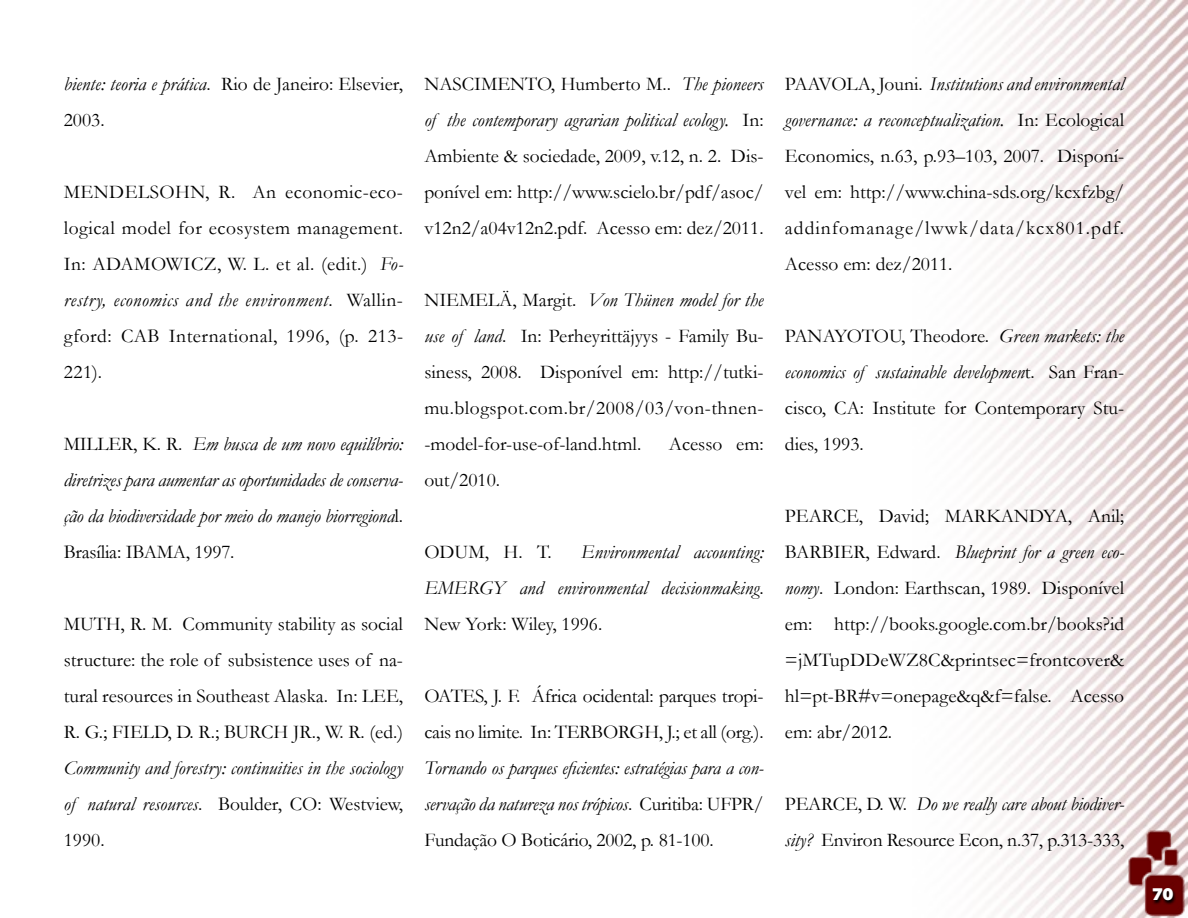
<style>
.page{position:relative;width:1188px;height:918px;background:#fff}
.page>*{position:absolute;margin:0;border:0;box-sizing:border-box;transform-origin:0 0}
.t1{font:19.5px/36px "Garamond";color:#000;text-align:justify}
.t2{font:italic 19.5px/36px "Garamond";color:#000;text-align:justify}
.t3{font:900 18px "Santana";color:#fff}
.s1{font-style:italic}
.s2{font-style:normal}
</style>
<div class="page">
<img style="left:985px;top:0;width:203px;height:918px">
<img style="left:1124px;top:827px;width:64px;height:91px">
<svg style="left:1152px;top:889px;width:25px;height:16px"></svg>
<p class="t1" style="left:64px;top:65px;width:341px"><span class="s1">biente: teoria e prática</span>. Rio de Janeiro: Elsevier,<br>2003.</p>
<p class="t1" style="left:64px;top:173px;width:341px">MENDELSOHN, R. An economic-eco&shy;logical model for ecosystem management.<br>In: ADAMOWICZ, W. L. et al. (edit.) <span class="s1">Fo&shy;restry, economics and the environment</span>. Wallin&shy;gford: CAB International, 1996, (p. 213- 221).</p>
<p class="t2" style="left:64px;top:425px;width:341px"><span class="s2">MILLER, K. R.</span> Em busca de um novo equilíbrio: diretrizes para aumentar as oportunidades de conserva&shy;ção da biodiversidade por meio do manejo biorregiona<span class="s2">l.<br>Brasília: IBAMA, 1997.</span></p>
<p class="t1" style="left:64px;top:605px;width:341px">MUTH, R. M. Community stability as social structure: the role of subsistence uses of na&shy;tural resources in Southeast Alaska. In: LEE, R. G.; FIELD, D. R.; BURCH JR., W. R. (ed.)</p>
<p class="t2" style="left:64px;top:749px;width:341px">Community and forestry: continuities in the sociology of natural resources<span class="s2">. Boulder, CO: Westview, 1990.</span></p>
<p class="t1" style="left:424px;top:65px;width:341px">NASCIMENTO, Humberto M.. <span class="s1">The pioneers of the contemporary agrarian political ecology.</span> In:<br>Ambiente &amp; sociedade, 2009, v.12, n. 2. Dis&shy;ponível em: http://www.scielo.br/pdf/asoc/ v12n2/a04v12n2.pdf. Acesso em: dez/2011.</p>
<p class="t1" style="left:424px;top:281px;width:341px">NIEMELÄ, Margit. <span class="s1">Von Thünen model for the use of land</span>. In: Perheyrittäjyys - Family Bu&shy;siness, 2008. Disponível em: http://tutki&shy;mu.blogspot.com.br/2008/03/von-thnen--model-for-use-of-land.html.</p>
<p class="t1" style="left:669px;top:425px;width:96px">Acesso em:</p>
<p class="t1" style="left:424px;top:461px;width:77px">out/2010.</p>
<p class="t2" style="left:424px;top:533px;width:341px;text-indent:157px">Environmental accounting:<br>EMERGY and environmental decisionmaking<span class="s2">.<br>New York: Wiley, 1996.</span></p>
<p class="t1" style="left:424px;top:533px;width:129px">ODUM, H. T.</p>
<p class="t1" style="left:424px;top:677px;width:341px">OATES, J. F. África ocidental: parques tropi&shy;cais no limite. In: TERBORGH, J.; et all (org.).</p>
<p class="t2" style="left:424px;top:749px;width:341px">Tornando os parques eficientes: estratégias para a con&shy;servação da natureza nos trópicos<span class="s2">. Curitiba: UFPR/ Fundação O Boticário, 2002, p. 81-100.</span></p>
<p class="t1" style="left:785px;top:65px;width:341px">PAAVOLA, Jouni. <span class="s1">Institutions and environmental governance: a reconceptualization.</span> In: Ecological Economics, n.63, p.93–103, 2007. Disponí&shy;vel em: http://www.china-sds.org/kcxfzbg/ addinfomanage/lwwk/data/kcx801.pdf.<br>Acesso em: dez/2011.</p>
<p class="t1" style="left:785px;top:317px;width:341px">PANAYOTOU, Theodore. <span class="s1">Green markets: the economics of sustainable developmen</span>t. San Fran&shy;cisco, CA: Institute for Contemporary Stu&shy;dies, 1993.</p>
<p class="t1" style="left:785px;top:497px;width:341px">PEARCE, David; MARKANDYA, Anil; BARBIER, Edward. <span class="s1">Blueprint for a green eco&shy;nomy</span>. London: Earthscan, 1989. Disponível em: http://books.google.com.br/books?id =jMTupDDeWZ8C&amp;printsec=frontcover&amp; hl=pt-BR#v=onepage&amp;q&amp;f=false. Acesso em: abr/2012.</p>
<p class="t1" style="left:785px;top:785px;width:341px">PEARCE, D. W. <span class="s1">Do we really care about biodiver&shy;sity?</span> Environ Resource Econ, n.37, p.313-333,</p>
<p class="t3" style="left:1152px;top:884px;width:23px">70</p>
</div>
